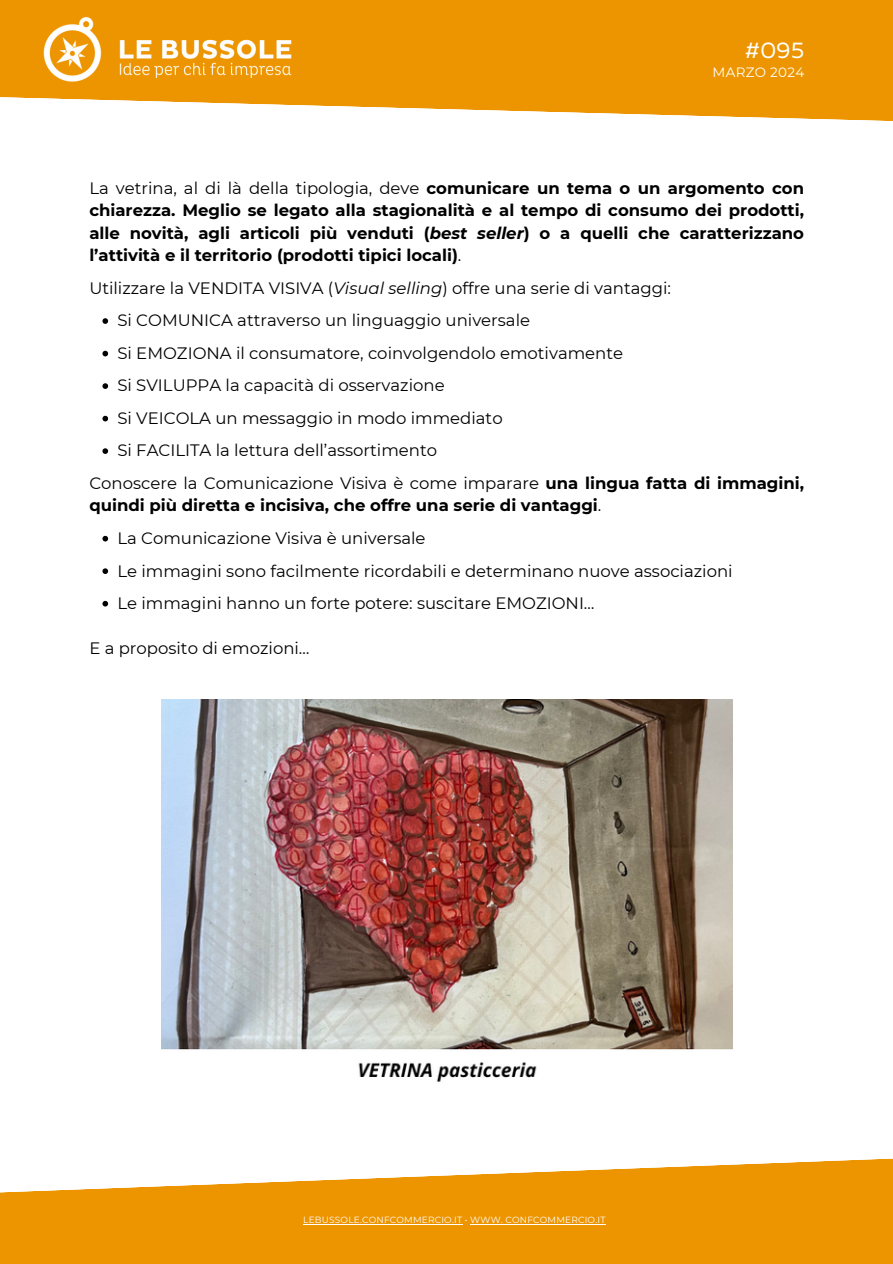
<style>
.page{position:relative;width:893px;height:1264px;background:#fff}
.page>*{position:absolute;margin:0;border:0;box-sizing:border-box;transform-origin:0 0}
.t1{font:22.5px "Muller";color:#fff}
.t2{font:16.5px/32.5px "Montserrat";color:#000}
.t3{font:700 16.5px/22.5px "Montserrat";color:#000;text-align:justify}
.t4{font:13.5px "Montserrat";letter-spacing:.02em;color:#fff}
.t5{font:9px "Montserrat";letter-spacing:.02em;color:#fff}
.s1{font-weight:400}
.s2{font-style:italic}
.s3{font-weight:700}
</style>
<div class="page">
<svg style="left:0;top:1158px;width:892px;height:105px;fill:#ed9500"></svg>
<hr style="left:303px;top:1223px;width:159px;height:1px;background:#fff">
<hr style="left:470px;top:1223px;width:135px;height:1px;background:#fff">
<svg style="left:0;top:0;width:892px;height:121px;background:#efa221"></svg>
<img style="left:30px;top:3px;width:279px;height:93px">
<img style="left:161px;top:699px;width:571px;height:383px">
<svg style="left:102px;top:318px;width:6px;height:6px"></svg>
<svg style="left:102px;top:351px;width:6px;height:5px"></svg>
<svg style="left:102px;top:383px;width:6px;height:6px"></svg>
<svg style="left:102px;top:416px;width:6px;height:5px"></svg>
<svg style="left:102px;top:448px;width:6px;height:6px"></svg>
<svg style="left:102px;top:536px;width:6px;height:5px"></svg>
<svg style="left:102px;top:568px;width:6px;height:6px"></svg>
<svg style="left:102px;top:601px;width:6px;height:5px"></svg>
<h1 class="t1" style="left:745px;top:41px;width:60px">#095</h1>
<p class="t4" style="left:712px;top:64px;width:93px">MARZO 2024</p>
<p class="t3" style="left:89px;top:177px;width:716px"><span class="s1">La vetrina, al di là della tipologia, deve</span> comunicare un tema o un argomento con chiarezza. Meglio se legato alla stagionalità e al tempo di consumo dei prodotti, alle novità, agli articoli più venduti (<span class="s2">best seller</span>) o a quelli che caratterizzano l’attività e il territorio (prodotti tipici locali)<span class="s1">.</span></p>
<p class="t2" style="left:89px;top:272px;width:583px">Utilizzare la VENDITA VISIVA (<span class="s2">Visual selling</span>) offre una serie di vantaggi:</p>
<p class="t2" style="left:117px;top:304px;width:414px">Si COMUNICA attraverso un linguaggio universale</p>
<p class="t2" style="left:117px;top:337px;width:507px">Si EMOZIONA il consumatore, coinvolgendolo emotivamente</p>
<p class="t2" style="left:117px;top:369px;width:329px">Si SVILUPPA la capacità di osservazione</p>
<p class="t2" style="left:117px;top:402px;width:387px">Si VEICOLA un messaggio in modo immediato</p>
<p class="t2" style="left:117px;top:434px;width:321px">Si FACILITA la lettura dell’assortimento</p>
<p class="t2" style="left:89px;top:467px;width:716px">Conoscere la Comunicazione Visiva è come imparare <span class="s3">una lingua fatta di immagini,</span></p>
<p class="t2" style="left:117px;top:489px;width:616px;text-indent:-28px"><span class="s3">quindi più diretta e incisiva, che offre una serie di vantaggi</span>.<br>La Comunicazione Visiva è universale<br>Le immagini sono facilmente ricordabili e determinano nuove associazioni Le immagini hanno un forte potere: suscitare EMOZIONI…</p>
<p class="t2" style="left:89px;top:632px;width:222px">E a proposito di emozioni…</p>
<p class="t5" style="left:303px;top:1214px;width:304px">LEBUSSOLE.CONFCOMMERCIO.IT • WWW. CONFCOMMERCIO.IT</p>
</div>
